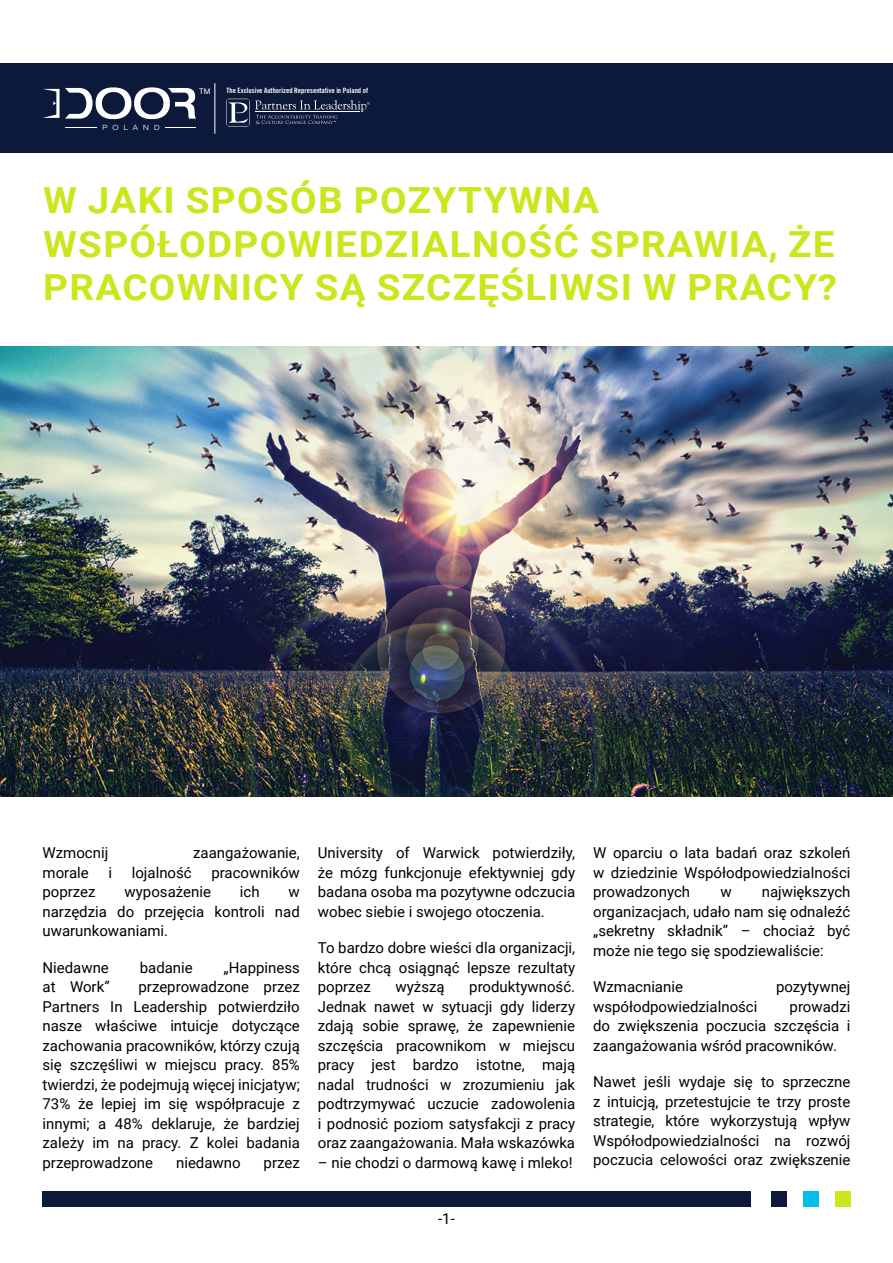
<style>
.page{position:relative;width:893px;height:1263px;background:#fff}
.page>*{position:absolute;margin:0;border:0;box-sizing:border-box;transform-origin:0 0}
.t1{font:700 36px/43.2px "Roboto";letter-spacing:.035em;color:#cbe61d;scale:1.07 1}
.t2{font:15px/19.5px "Roboto";color:#000;text-align:justify}
.t3{font:7.8px "Roboto";color:#fff}
.t4{font:700 condensed 7.35px "Trade Gothic No.20";color:#fff}
.t5{font:300 expanded 7.2px "Helvetica Neue LT Pro";letter-spacing:.7em;color:#fff}
</style>
<div class="page">
<div style="left:43px;top:1191px;width:707px;height:16px;background:#0c193a"></div>
<div style="left:834px;top:1191px;width:16px;height:16px;background:#cbe61d"></div>
<div style="left:803px;top:1191px;width:16px;height:16px;background:#00c0e8"></div>
<div style="left:771px;top:1191px;width:16px;height:16px;background:#0c193a"></div>
<div style="left:0;top:64px;width:893px;height:89px;background:#0c193a"></div>
<img style="left:0;top:347px;width:893px;height:449px">
<hr style="left:215px;top:83px;width:1px;height:51px;background:#fff">
<svg style="left:226px;top:99px;width:144px;height:27px"></svg>
<svg style="left:43px;top:87px;width:153px;height:32px"></svg>
<hr style="left:65px;top:128px;width:31px;height:1px;background:#fff">
<hr style="left:166px;top:128px;width:30px;height:1px;background:#fff">
<p class="t5" style="left:102px;top:123px;width:59px">POLAND</p>
<p class="t3" style="left:199px;top:86px;width:13px">TM</p>
<p class="t4" style="left:227px;top:86px;width:143px">The Exclusive Authorized Representative in Poland of</p>
<h1 class="t1" style="left:43px;top:178px;width:743px">W JAKI SPOSÓB POZYTYWNA<br>WSPÓŁODPOWIEDZIALNOŚĆ SPRAWIA, ŻE<br>PRACOWNICY SĄ SZCZĘŚLIWSI W PRACY?</h1>
<p class="t2" style="left:43px;top:842px;width:67px">Wzmocnij</p>
<p class="t2" style="left:193px;top:842px;width:108px">zaangażowanie,</p>
<p class="t2" style="left:43px;top:862px;width:48px">morale</p>
<p class="t2" style="left:108px;top:862px;width:5px">i</p>
<p class="t2" style="left:132px;top:862px;width:61px">lojalność</p>
<p class="t2" style="left:211px;top:862px;width:90px">pracowników</p>
<p class="t2" style="left:43px;top:881px;width:55px">poprzez</p>
<p class="t2" style="left:125px;top:881px;width:88px">wyposażenie</p>
<p class="t2" style="left:240px;top:881px;width:21px">ich</p>
<p class="t2" style="left:43px;top:881px;width:259px;text-indent:246px">w narzędzia do przejęcia kontroli nad uwarunkowaniami.</p>
<p class="t2" style="left:43px;top:957px;width:68px">Niedawne</p>
<p class="t2" style="left:140px;top:957px;width:55px">badanie</p>
<p class="t2" style="left:224px;top:957px;width:78px">„Happiness</p>
<p class="t2" style="left:43px;top:976px;width:69px">at Work”</p>
<p class="t2" style="left:43px;top:976px;width:259px;text-indent:96px">przeprowadzone przez Partners In Leadership potwierdziło nasze właściwe intuicje dotyczące zachowania pracowników, którzy czują się szczęśliwi w miejscu pracy. 85% twierdzi, że podejmują więcej inicjatyw; 73% że lepiej im się współpracuje z innymi; a 48% deklaruje, że bardziej zależy im na pracy. Z kolei badania przeprowadzone</p>
<p class="t2" style="left:176px;top:1152px;width:66px">niedawno</p>
<p class="t2" style="left:264px;top:1152px;width:38px">przez</p>
<p class="t2" style="left:318px;top:842px;width:259px">University of Warwick potwierdziły, że mózg funkcjonuje efektywniej gdy badana osoba ma pozytywne odczucia wobec siebie i swojego otoczenia.</p>
<p class="t2" style="left:318px;top:937px;width:259px">To bardzo dobre wieści dla organizacji, które chcą osiągnąć lepsze rezultaty poprzez</p>
<p class="t2" style="left:318px;top:976px;width:259px;text-indent:151px">produktywność.<br>Jednak nawet w sytuacji gdy liderzy zdają sobie sprawę, że zapewnienie szczęścia pracownikom w miejscu pracy jest bardzo istotne, mają nadal trudności w zrozumieniu jak podtrzymywać uczucie zadowolenia i podnosić poziom satysfakcji z pracy oraz zaangażowania. Mała wskazówka</p>
<p class="t2" style="left:318px;top:1152px;width:256px">– nie chodzi o darmową kawę i mleko!</p>
<p class="t2" style="left:396px;top:976px;width:51px">wyższą</p>
<p class="t2" style="left:438px;top:1208px;width:18px">-1-</p>
<p class="t2" style="left:593px;top:842px;width:259px">W oparciu o lata badań oraz szkoleń w dziedzinie Współodpowiedzialności prowadzonych</p>
<p class="t2" style="left:593px;top:881px;width:259px;text-indent:169px">największych organizacjach, udało nam się odnaleźć „sekretny składnik” – chociaż być może nie tego się spodziewaliście:</p>
<p class="t2" style="left:593px;top:976px;width:91px">Wzmacnianie</p>
<p class="t2" style="left:776px;top:976px;width:76px">pozytywnej</p>
<p class="t2" style="left:593px;top:996px;width:166px">współodpowiedzialności</p>
<p class="t2" style="left:720px;top:881px;width:13px">w</p>
<p class="t2" style="left:593px;top:996px;width:259px;text-indent:196px">prowadzi do zwiększenia poczucia szczęścia i zaangażowania wśród pracowników.</p>
<p class="t2" style="left:593px;top:1071px;width:259px">Nawet jeśli wydaje się to sprzeczne z intuicją, przetestujcie te trzy proste strategie, które wykorzystują wpływ Współodpowiedzialności na rozwój poczucia celowości oraz zwiększenie</p>
</div>
